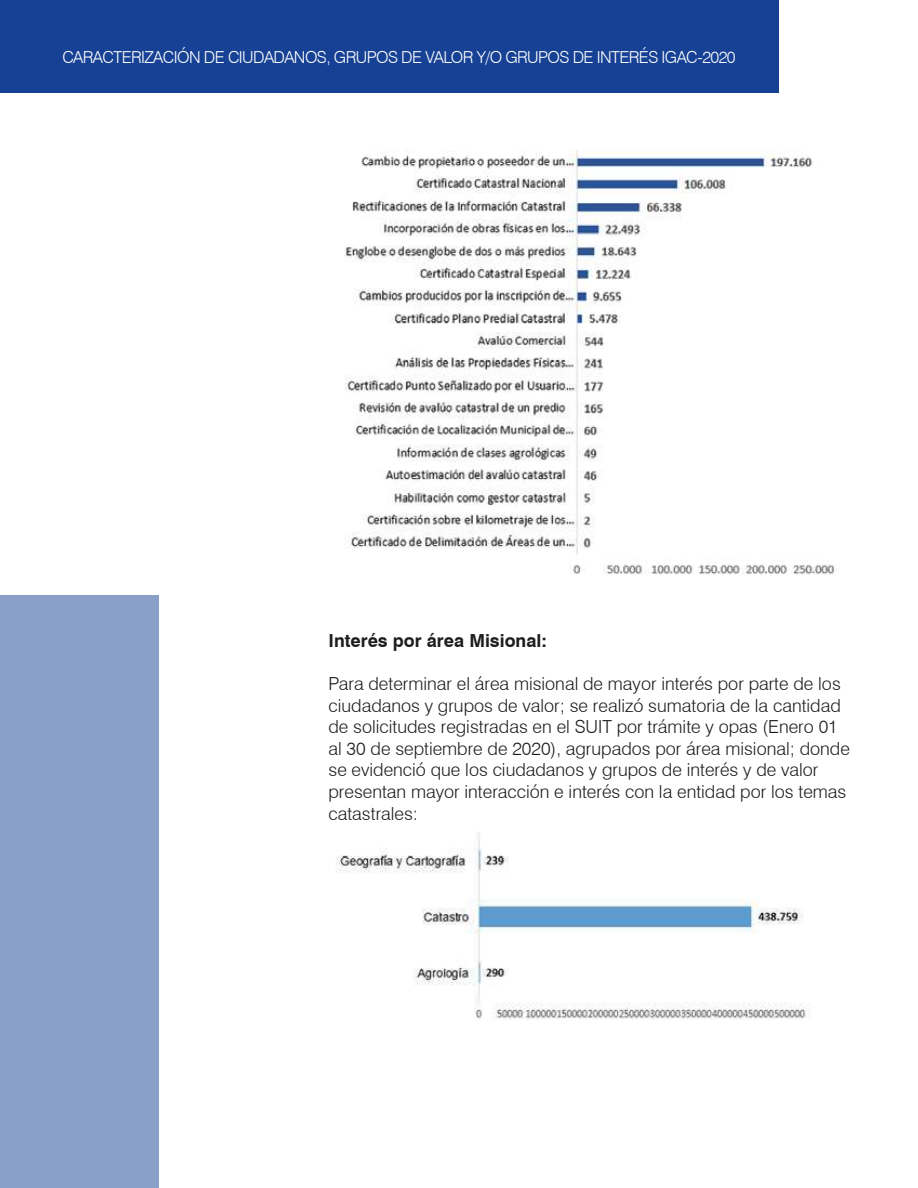
<style>
.page{position:relative;width:918px;height:1188px;background:#fff}
.page>*{position:absolute;margin:0;border:0;box-sizing:border-box;transform-origin:0 0}
.t1{font:300 18px/21.6px "Swiss 721 BT";color:#1d1d1b}
.t2{font:700 18px "Swiss 721 BT";color:#1d1d1b}
.t3{font:300 16.5px "Swiss 721 BT";letter-spacing:-.035em;color:#fff}
</style>
<div class="page">
<div style="left:0;top:0;width:779px;height:92px;background:#164194"></div>
<div style="left:0;top:596px;width:159px;height:592px;background:#8aa0c9"></div>
<img style="left:344px;top:150px;width:492px;height:425px">
<img style="left:336px;top:832px;width:472px;height:188px">
<p class="t3" style="left:62px;top:47px;width:675px">CARACTERIZACIÓN DE CIUDADANOS, GRUPOS DE VALOR Y/O GRUPOS DE INTERÉS IGAC-2020</p>
<p class="t2" style="left:328px;top:630px;width:220px">Interés por área Misional:</p>
<p class="t1" style="left:328px;top:673px;width:523px">Para determinar el área misional de mayor interés por parte de los ciudadanos y grupos de valor; se realizó sumatoria de la cantidad de solicitudes registradas en el SUIT por trámite y opas (Enero 01 al 30 de septiembre de 2020), agrupados por área misional; donde se evidenció que los ciudadanos y grupos de interés y de valor presentan mayor interacción e interés con la entidad por los temas catastrales:</p>
</div>
